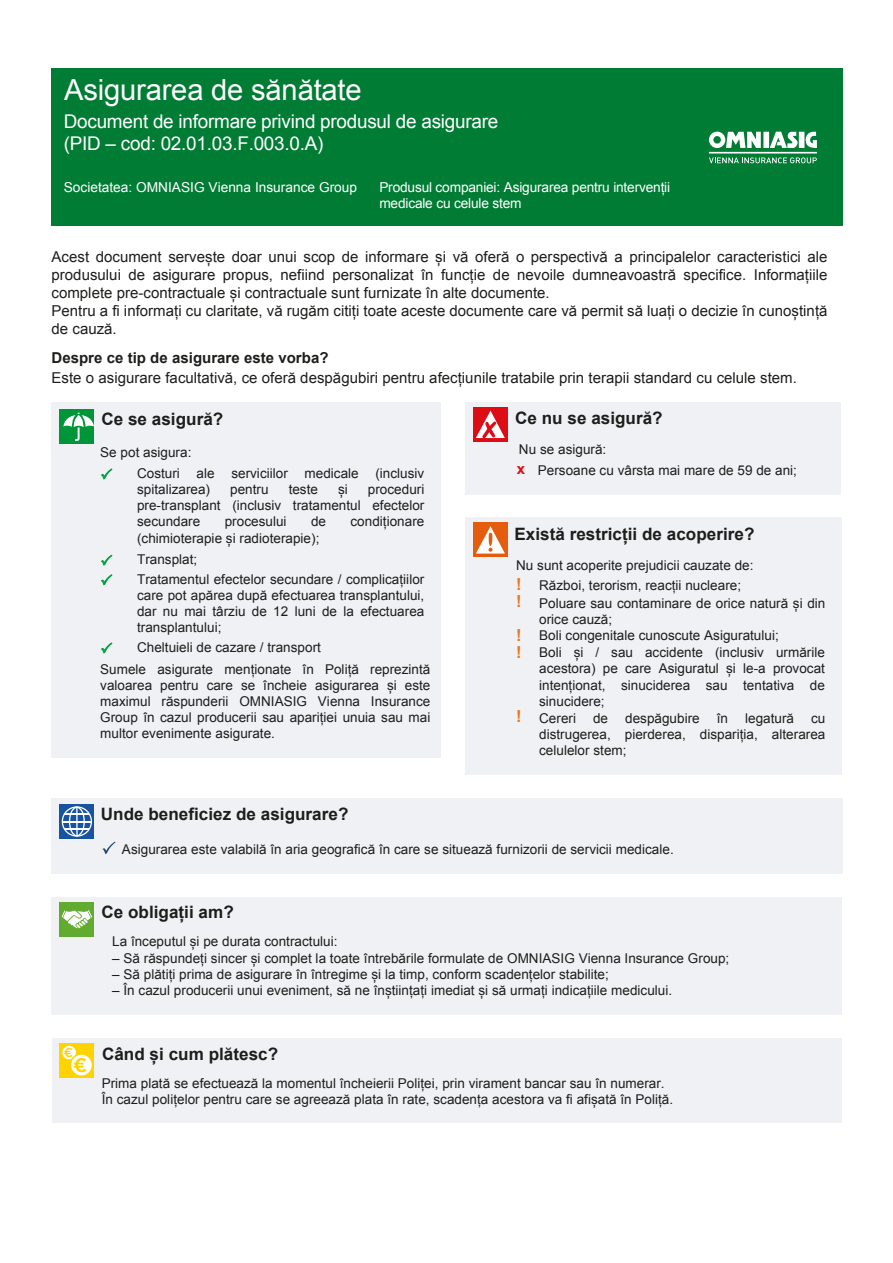
<style>
.page{position:relative;width:893px;height:1263px;background:#fff}
.page>*{position:absolute;margin:0;border:0;box-sizing:border-box;transform-origin:0 0}
.t1{font:29.1px "Arial";letter-spacing:-.005em;color:#fff}
.t2{font:18.9px/22.6px "Arial";letter-spacing:-.015em;color:#fff}
.t3{font:700 17.1px "Arial";color:#1d1d1b}
.t4{font:700 16.5px/16.4px "Arial";color:#ea7821}
.t5{font:15px/18px "Arial";color:#1d1d1b}
.t6{font:700 15px "Arial";color:#1d1d1b}
.t7{font:13.65px/16.5px "Arial";letter-spacing:-.015em;color:#fff}
.t8{font:13.5px/16.2px "Arial";color:#1d1d1b}
.s1{font-weight:700;font-size:15px;color:#e30c13}
</style>
<div class="page">
<svg style="left:115px;top:873px;width:27px;height:1px"></svg>
<div style="left:51px;top:403px;width:390px;height:355px;background:#eff1f4"></div>
<div style="left:465px;top:402px;width:376px;height:92px;background:#eff1f4"></div>
<div style="left:465px;top:518px;width:377px;height:257px;background:#eff1f4"></div>
<div style="left:51px;top:798px;width:792px;height:75px;background:#eff1f4"></div>
<svg style="left:102px;top:842px;width:14px;height:12px"></svg>
<div style="left:59px;top:409px;width:35px;height:35px;background:#009539"></div>
<svg style="left:63px;top:413px;width:31px;height:28px"></svg>
<div style="left:473px;top:407px;width:35px;height:35px;background:#dd0c15"></div>
<svg style="left:476px;top:411px;width:29px;height:27px"></svg>
<div style="left:473px;top:522px;width:35px;height:35px;background:#e55c0e"></div>
<svg style="left:476px;top:526px;width:29px;height:28px"></svg>
<div style="left:59px;top:804px;width:35px;height:35px;background:#1853a0"></div>
<svg style="left:62px;top:806px;width:30px;height:31px"></svg>
<div style="left:51px;top:897px;width:790px;height:118px;background:#eff1f4"></div>
<div style="left:59px;top:902px;width:35px;height:35px;background:#61ac30"></div>
<svg style="left:62px;top:910px;width:30px;height:18px"></svg>
<div style="left:52px;top:1038px;width:789px;height:85px;background:#eff1f4"></div>
<div style="left:59px;top:1043px;width:35px;height:35px;background:#fed300"></div>
<svg style="left:62px;top:1046px;width:30px;height:29px"></svg>
<div style="left:51px;top:69px;width:631px;height:157px;background:#007c34"></div>
<div style="left:683px;top:69px;width:160px;height:157px;background:#007c34"></div>
<svg style="left:709px;top:132px;width:108px;height:16px"></svg>
<hr style="left:709px;top:152px;width:108px;height:2px;background:#fff">
<svg style="left:709px;top:157px;width:108px;height:6px"></svg>
<svg style="left:101px;top:468px;width:11px;height:12px"></svg>
<svg style="left:101px;top:555px;width:11px;height:11px"></svg>
<svg style="left:101px;top:642px;width:11px;height:12px"></svg>
<svg style="left:101px;top:574px;width:11px;height:12px"></svg>
<h1 class="t1" style="left:64px;top:70px;width:299px">Asigurarea de sănătate</h1>
<h2 class="t2" style="left:64px;top:110px;width:436px">Document de informare privind produsul de asigurare (PID – cod: 02.01.03.F.003.0.A)</h2>
<p class="t7" style="left:379px;top:179px;width:292px">Produsul companiei: Asigurarea pentru intervenții medicale cu celule stem</p>
<p class="t7" style="left:64px;top:179px;width:295px">Societatea: OMNIASIG Vienna Insurance Group</p>
<p class="t5" style="left:52px;top:247px;width:778px">Acest document servește doar unui scop de informare și vă oferă o perspectivă a principalelor caracteristici ale produsului de asigurare propus, nefiind personalizat în funcție de nevoile dumneavoastră specifice. Informațiile complete pre-contractuale și contractuale sunt furnizate în alte documente.<br>Pentru a fi informați cu claritate, vă rugăm citiți toate aceste documente care vă permit să luați o decizie în cunoștință de cauză.</p>
<p class="t5" style="left:52px;top:368px;width:747px">Este o asigurare facultativă, ce oferă despăgubiri pentru afecțiunile tratabile prin terapii standard cu celule stem.</p>
<p class="t6" style="left:52px;top:348px;width:279px">Despre ce tip de asigurare este vorba?</p>
<p class="t3" style="left:101px;top:407px;width:123px">Ce se asigură?</p>
<p class="t3" style="left:515px;top:407px;width:149px">Ce nu se asigură?</p>
<p class="t8" style="left:100px;top:444px;width:93px">Se pot asigura:</p>
<p class="t8" style="left:137px;top:465px;width:289px">Costuri ale serviciilor medicale (inclusiv spitalizarea)</p>
<p class="t8" style="left:137px;top:481px;width:289px;text-align:justify;text-indent:231px">proceduri pre-transplant (inclusiv tratamentul efectelor secundare</p>
<p class="t8" style="left:230px;top:481px;width:40px">pentru</p>
<p class="t8" style="left:289px;top:481px;width:31px">teste</p>
<p class="t8" style="left:338px;top:481px;width:11px">și</p>
<p class="t8" style="left:225px;top:514px;width:63px">procesului</p>
<p class="t8" style="left:311px;top:514px;width:17px">de</p>
<p class="t8" style="left:351px;top:514px;width:75px">condiționare</p>
<p class="t8" style="left:137px;top:527px;width:184px;line-height:21.5px">(chimioterapie și radioterapie);<br>Transplat;</p>
<p class="t8" style="left:137px;top:571px;width:289px;text-align:justify">Tratamentul efectelor secundare / complicațiilor care pot apărea după efectuarea transplantului, dar nu mai târziu de 12 luni de la efectuarea transplantului;</p>
<p class="t8" style="left:137px;top:639px;width:185px">Cheltuieli de cazare / transport</p>
<p class="t8" style="left:100px;top:661px;width:332px;text-align:justify">Sumele asigurate menționate în Poliță reprezintă valoarea pentru care se încheie asigurarea și este maximul răspunderii OMNIASIG Vienna Insurance Group în cazul producerii sau apariției unuia sau mai multor evenimente asigurate.</p>
<p class="t3" style="left:101px;top:803px;width:249px">Unde beneficiez de asigurare?</p>
<p class="t8" style="left:519px;top:441px;width:89px">Nu se asigură:</p>
<p class="t8" style="left:517px;top:462px;width:282px"><span class="s1">x</span> Persoane cu vârsta mai mare de 59 de ani;</p>
<p class="t3" style="left:514px;top:523px;width:242px">Există restricții de acoperire?</p>
<p class="t8" style="left:516px;top:557px;width:239px">Nu sunt acoperite prejudicii cauzate de:</p>
<p class="t4" style="left:516px;top:577px;width:7px">! !</p>
<p class="t4" style="left:516px;top:627px;width:7px">!</p>
<p class="t8" style="left:539px;top:576px;width:288px;line-height:17.9px">Război, terorism, reacții nucleare;<br>Poluare sau contaminare de orice natură și din</p>
<p class="t8" style="left:539px;top:611px;width:241px;line-height:16.6px">orice cauză;<br>Boli congenitale cunoscute Asiguratului;</p>
<p class="t4" style="left:516px;top:644px;width:7px">!</p>
<p class="t4" style="left:516px;top:708px;width:7px">!</p>
<p class="t8" style="left:539px;top:644px;width:287px">Boli și / sau accidente (inclusiv urmările acestora) pe care Asiguratul și le-a provocat intenționat, sinuciderea sau tentativa de sinucidere;<br>Cereri</p>
<p class="t8" style="left:593px;top:710px;width:17px">de</p>
<p class="t8" style="left:625px;top:710px;width:76px">despăgubire</p>
<p class="t8" style="left:717px;top:710px;width:13px">în</p>
<p class="t8" style="left:745px;top:710px;width:50px">legatură</p>
<p class="t8" style="left:539px;top:710px;width:288px;text-align:justify;text-indent:272px">cu distrugerea, pierderea, dispariția, alterarea celulelor stem;</p>
<p class="t8" style="left:122px;top:841px;width:553px">Asigurarea este valabilă în aria geografică în care se situează furnizorii de servicii medicale.</p>
<p class="t3" style="left:101px;top:900px;width:134px">Ce obligații am?</p>
<p class="t8" style="left:112px;top:934px;width:227px">La începutul și pe durata contractului:</p>
<p class="t8" style="left:112px;top:950px;width:619px">– Să răspundeți sincer și complet la toate întrebările formulate de OMNIASIG Vienna Insurance Group;</p>
<p class="t8" style="left:112px;top:966px;width:498px">– Să plătiți prima de asigurare în întregime și la timp, conform scadențelor stabilite;</p>
<p class="t8" style="left:112px;top:982px;width:562px">– În cazul producerii unui eveniment, să ne înștiințați imediat și să urmați indicațiile medicului.</p>
<p class="t3" style="left:102px;top:1042px;width:178px">Când și cum plătesc?</p>
<p class="t8" style="left:102px;top:1075px;width:573px">Prima plată se efectuează la momentul încheierii Poliței, prin virament bancar sau în numerar.<br>În cazul polițelor pentru care se agreează plata în rate, scadența acestora va fi afișată în Poliță.</p>
</div>
